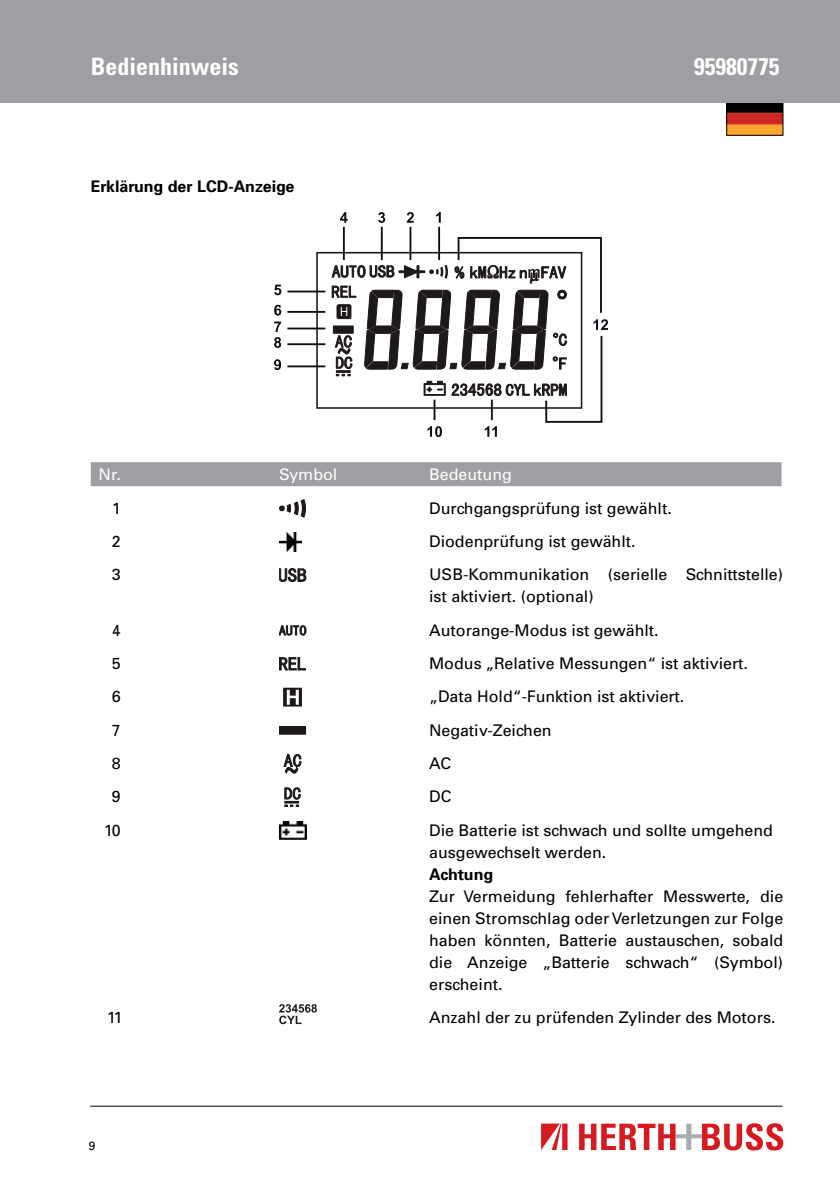
<style>
.page{position:relative;width:840px;height:1191px;background:#fff}
.page>*{position:absolute;margin:0;border:0;box-sizing:border-box;transform-origin:0 0}
.t1{font:700 condensed 24px "Univers";color:#fff}
.t2{font:16px/22px "Univers";color:#000}
.t3{font:700 16px "Univers";color:#000}
.t4{font:16px "Univers";color:#fff}
.t5{font:12px "Univers";color:#000}
</style>
<div class="page">
<img style="left:728px;top:103px;width:52px;height:30px">
<div style="left:726px;top:101px;width:56px;height:34px;border:1px solid #000"></div>
<div style="left:0;top:0;width:839px;height:102px;background:#9d9fa2"></div>
<svg style="left:579px;top:1123px;width:203px;height:27px"></svg>
<svg style="left:541px;top:1123px;width:26px;height:27px"></svg>
<hr style="left:90px;top:1105px;width:692px;height:1px;background:#000">
<svg style="left:287px;top:226px;width:316px;height:197px"></svg>
<svg style="left:436px;top:212px;width:4px;height:11px"></svg>
<svg style="left:406px;top:212px;width:7px;height:11px"></svg>
<svg style="left:378px;top:212px;width:7px;height:11px"></svg>
<svg style="left:340px;top:212px;width:7px;height:11px"></svg>
<svg style="left:274px;top:284px;width:7px;height:11px"></svg>
<svg style="left:274px;top:305px;width:7px;height:10px"></svg>
<svg style="left:274px;top:321px;width:7px;height:27px"></svg>
<svg style="left:274px;top:359px;width:7px;height:11px"></svg>
<svg style="left:427px;top:426px;width:14px;height:11px"></svg>
<svg style="left:593px;top:319px;width:14px;height:11px"></svg>
<hr style="left:490px;top:400px;width:2px;height:20px;background:#110b14">
<svg style="left:484px;top:426px;width:12px;height:11px"></svg>
<div style="left:333px;top:326px;width:20px;height:7px;background:#1d181c"></div>
<svg style="left:335px;top:335px;width:17px;height:41px"></svg>
<svg style="left:423px;top:381px;width:22px;height:14px"></svg>
<svg style="left:337px;top:304px;width:14px;height:15px"></svg>
<svg style="left:332px;top:286px;width:24px;height:11px"></svg>
<svg style="left:451px;top:382px;width:115px;height:15px"></svg>
<svg style="left:364px;top:289px;width:202px;height:80px"></svg>
<svg style="left:332px;top:264px;width:132px;height:16px"></svg>
<svg style="left:470px;top:265px;width:95px;height:18px"></svg>
<div style="left:91px;top:462px;width:690px;height:24px;background:#9d9fa2"></div>
<svg style="left:279px;top:499px;width:27px;height:19px"></svg>
<img style="left:279px;top:532px;width:22px;height:19px">
<svg style="left:279px;top:568px;width:27px;height:13px"></svg>
<svg style="left:279px;top:625px;width:27px;height:10px"></svg>
<svg style="left:279px;top:657px;width:27px;height:13px"></svg>
<div style="left:284px;top:688px;width:17px;height:17px;background:#cdcccd"></div>
<div style="left:283px;top:687px;width:19px;height:19px;border:2px solid #1d181c"></div>
<svg style="left:286px;top:690px;width:12px;height:14px"></svg>
<div style="left:279px;top:726px;width:26px;height:8px;background:#1d181c"></div>
<svg style="left:284px;top:754px;width:17px;height:19px"></svg>
<svg style="left:284px;top:787px;width:16px;height:19px"></svg>
<img style="left:279px;top:821px;width:27px;height:18px">
<svg style="left:279px;top:1004px;width:37px;height:20px"></svg>
<h1 class="t1" style="left:91px;top:52px;width:150px">Bedienhinweis</h1>
<h1 class="t1" style="left:693px;top:52px;width:87px">95980775</h1>
<p class="t3" style="left:91px;top:176px;width:205px">Erklärung der LCD-Anzeige</p>
<p class="t4" style="left:98px;top:464px;width:24px">Nr.</p>
<p class="t4" style="left:279px;top:464px;width:60px">Symbol</p>
<p class="t4" style="left:429px;top:464px;width:84px">Bedeutung</p>
<p class="t2" style="left:112px;top:496px;width:10px">1</p>
<p class="t2" style="left:429px;top:496px;width:244px">Durchgangsprüfung ist gewählt.</p>
<p class="t2" style="left:112px;top:530px;width:10px">2</p>
<p class="t2" style="left:429px;top:530px;width:208px">Diodenprüfung ist gewählt.</p>
<p class="t2" style="left:112px;top:563px;width:10px">3</p>
<p class="t2" style="left:429px;top:563px;width:355px">USB-Kommunikation (serielle Schnittstelle) ist aktiviert. (optional)</p>
<p class="t2" style="left:112px;top:618px;width:10px">4</p>
<p class="t2" style="left:429px;top:618px;width:231px">Autorange-Modus ist gewählt.</p>
<p class="t2" style="left:112px;top:652px;width:10px">5</p>
<p class="t2" style="left:429px;top:652px;width:320px">Modus „Relative Messungen“ ist aktiviert.</p>
<p class="t2" style="left:112px;top:685px;width:10px">6</p>
<p class="t2" style="left:429px;top:685px;width:256px">„Data Hold“-Funktion ist aktiviert.</p>
<p class="t2" style="left:112px;top:718px;width:10px">7</p>
<p class="t2" style="left:429px;top:718px;width:124px">Negativ-Zeichen</p>
<p class="t2" style="left:112px;top:752px;width:10px">8</p>
<p class="t2" style="left:429px;top:752px;width:23px">AC</p>
<p class="t2" style="left:112px;top:785px;width:10px">9</p>
<p class="t2" style="left:429px;top:785px;width:24px">DC</p>
<p class="t2" style="left:104px;top:818px;width:18px">10</p>
<p class="t2" style="left:429px;top:818px;width:345px">Die Batterie ist schwach und sollte umgehend ausgewechselt werden.</p>
<p class="t3" style="left:429px;top:863px;width:65px">Achtung</p>
<p class="t2" style="left:429px;top:884px;width:355px;text-align:justify">Zur Vermeidung fehlerhafter Messwerte, die einen Stromschlag oder Verletzungen zur Folge haben könnten, Batterie austauschen, sobald die Anzeige „Batterie schwach“ (Symbol) erscheint.</p>
<p class="t2" style="left:107px;top:1006px;width:17px">11</p>
<p class="t2" style="left:429px;top:1006px;width:348px">Anzahl der zu prüfenden Zylinder des Motors.</p>
<p class="t5" style="left:89px;top:1137px;width:8px">9</p>
</div>
